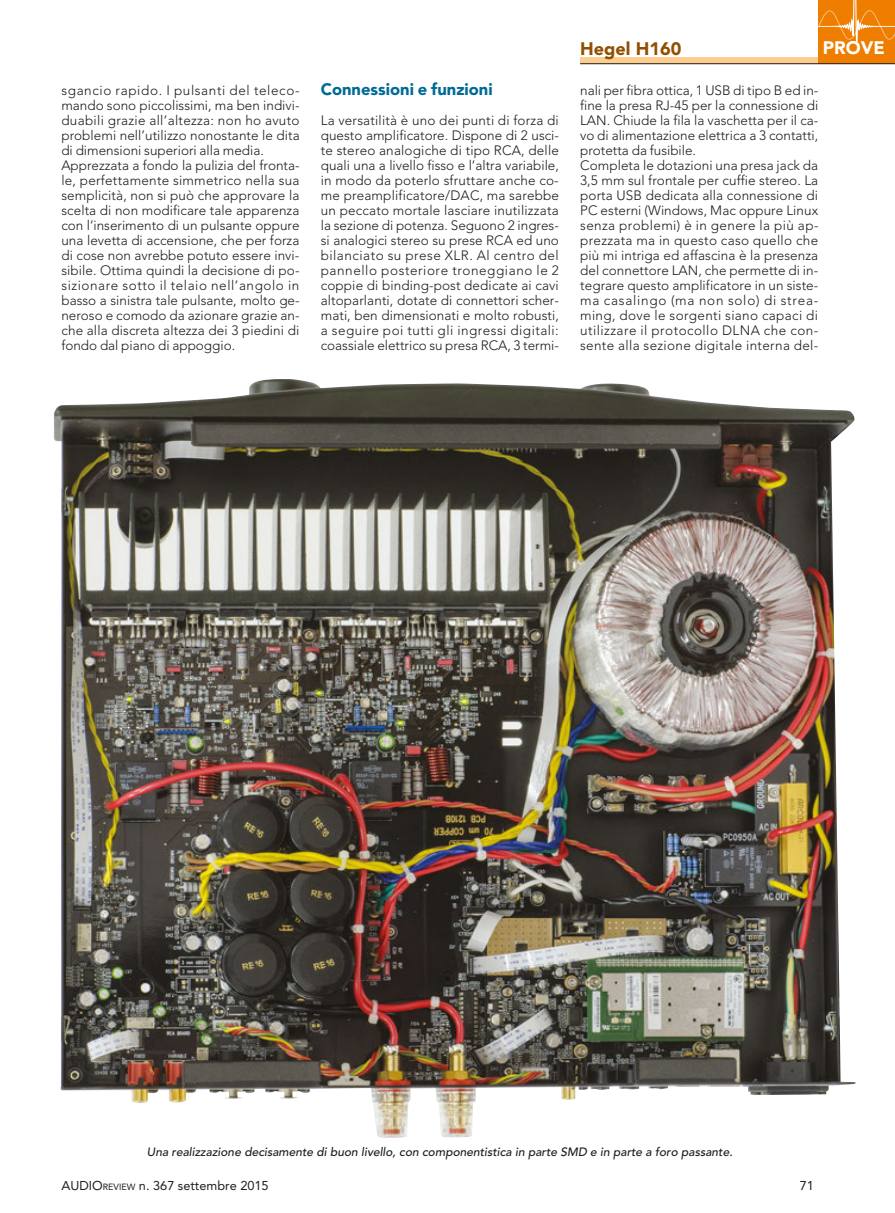
<style>
.page{position:relative;width:895px;height:1213px;background:#fff}
.page>*{position:absolute;margin:0;border:0;box-sizing:border-box;transform-origin:0 0}
.t1{font:900 18px "Avenir";color:#914f00}
.t2{font:900 18px "Avenir";color:#fff}
.t3{font:900 16.5px "Avenir";color:#006a95}
.t4{font:300 13.5px/15px "Avenir";letter-spacing:.005em;color:#1d1d1b}
.t5{font:12.75px "Avenir";color:#1d1d1b}
.t6{font:italic 500 12px "Avenir";color:#1d1d1b}
.s1{font-size:9px}
</style>
<div class="page">
<div style="left:580px;top:58px;width:240px;height:6px;background:#fccd8e"></div>
<div style="left:818px;top:0;width:77px;height:64px;background:#ef7d00"></div>
<hr style="left:580px;top:63px;width:315px;height:1px;background:#1d1d1b">
<img style="left:54px;top:379px;width:802px;height:759px">
<svg style="left:818px;top:0;width:77px;height:41px"></svg>
<p class="t4" style="left:61px;top:84px;width:240px">sgancio rapido. I pulsanti del teleco&shy;mando sono piccolissimi, ma ben indivi&shy;duabili grazie all’altezza: non ho avuto problemi nell’utilizzo nonostante le dita di dimensioni superiori alla media.<br>Apprezzata a fondo la pulizia del fronta&shy;le, perfettamente simmetrico nella sua semplicità, non si può che approvare la scelta di non modificare tale apparenza con l’inserimento di un pulsante oppure una levetta di accensione, che per forza di cose non avrebbe potuto essere invi&shy;sibile. Ottima quindi la decisione di po&shy;sizionare sotto il telaio nell’angolo in basso a sinistra tale pulsante, molto ge&shy;neroso e comodo da azionare grazie an&shy;che alla discreta altezza dei 3 piedini di fondo dal piano di appoggio.</p>
<p class="t3" style="left:321px;top:83px;width:173px">Connessioni e funzioni</p>
<p class="t4" style="left:321px;top:114px;width:240px;text-align:justify">La versatilità è uno dei punti di forza di questo amplificatore. Dispone di 2 usci&shy;te stereo analogiche di tipo RCA, delle quali una a livello fisso e l’altra variabile, in modo da poterlo sfruttare anche co&shy;me preamplificatore/DAC, ma sarebbe un peccato mortale lasciare inutilizzata la sezione di potenza. Seguono 2 ingres&shy;si analogici stereo su prese RCA ed uno bilanciato su prese XLR. Al centro del pannello posteriore troneggiano le 2 coppie di binding-post dedicate ai cavi altoparlanti, dotate di connettori scher&shy;mati, ben dimensionati e molto robusti, a seguire poi tutti gli ingressi digitali: coassiale elettrico su presa RCA, 3 termi-</p>
<h1 class="t1" style="left:580px;top:41px;width:103px">Hegel H160</h1>
<h1 class="t2" style="left:823px;top:41px;width:63px">PROVE</h1>
<p class="t4" style="left:580px;top:84px;width:240px">nali per fibra ottica, 1 USB di tipo B ed in&shy;fine la presa RJ-45 per la connessione di LAN. Chiude la fila la vaschetta per il ca&shy;vo di alimentazione elettrica a 3 contatti, protetta da fusibile.<br>Completa le dotazioni una presa jack da 3,5 mm sul frontale per cuffie stereo. La porta USB dedicata alla connessione di PC esterni (Windows, Mac oppure Linux senza problemi) è in genere la più ap&shy;prezzata ma in questo caso quello che più mi intriga ed affascina è la presenza del connettore LAN, che permette di in&shy;tegrare questo amplificatore in un siste&shy;ma casalingo (ma non solo) di strea&shy;ming, dove le sorgenti siano capaci di utilizzare il protocollo DLNA che con&shy;sente alla sezione digitale interna del-</p>
<p class="t6" style="left:147px;top:1147px;width:587px">Una realizzazione decisamente di buon livello, con componentistica in parte SMD e in parte a foro passante.</p>
<p class="t5" style="left:61px;top:1180px;width:209px">AUDIO<span class="s1">REVIEW</span> n. 367 settembre 2015</p>
<p class="t5" style="left:800px;top:1180px;width:16px">71</p>
</div>
